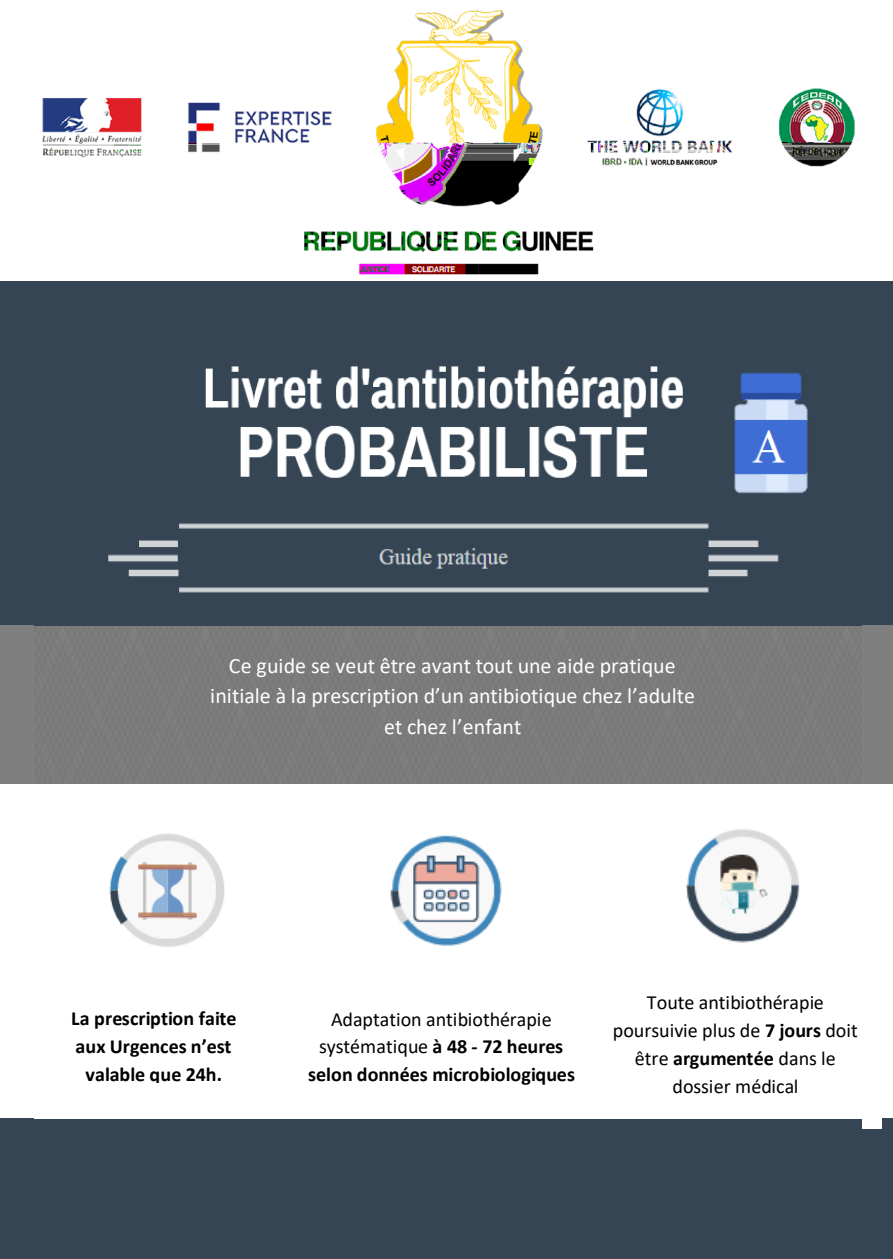
<style>
.page{position:relative;width:893px;height:1259px;background:#fff}
.page>*{position:absolute;margin:0;border:0;box-sizing:border-box;transform-origin:0 0}
.t1{font:21.9px/30.9px "Calibri";letter-spacing:-.005em;color:#fff;text-align:center}
.t2{font:700 20.1px/27.6px "Calibri";color:#000;text-align:center}
.t3{font:20.1px/27.9px "Calibri";color:#000;text-align:center}
.s1{font-weight:400}
.s2{font-weight:700}
</style>
<div class="page">
<div style="left:0;top:281px;width:893px;height:346px;background:#354554"></div>
<div style="left:0;top:625px;width:893px;height:158px;background:#7f7f7f"></div>
<div style="left:0;top:1118px;width:893px;height:141px;background:#354554"></div>
<div style="left:34px;top:183px;width:827px;height:971px;background:#fff"></div>
<div style="left:34px;top:625px;width:827px;height:158px;background:#7b7b7b"></div>
<div style="left:185px;top:631px;width:535px;height:113px;background:#7b7b7b"></div>
<img style="left:390px;top:835px;width:112px;height:110px">
<img style="left:685px;top:829px;width:115px;height:114px">
<div style="left:589px;top:961px;width:292px;height:168px;background:#fff"></div>
<img style="left:109px;top:833px;width:116px;height:114px">
<div style="left:34px;top:1119px;width:827px;height:35px;background:#354554"></div>
<img style="left:34px;top:282px;width:827px;height:343px">
<img style="left:721px;top:370px;width:106px;height:130px">
<img style="left:42px;top:10px;width:813px;height:265px">
<p class="t1" style="left:210px;top:649px;width:486px">Ce guide se veut être avant tout une aide pratique initiale à la prescription d’un antibiotique chez l’adulte et chez l’enfant</p>
<p class="t2" style="left:71px;top:1004px;width:167px">La prescription faite aux Urgences n’est valable que 24h.</p>
<p class="t2" style="left:308px;top:1005px;width:268px"><span class="s1">Adaptation antibiothérapie systématique</span> à 48 - 72 heures selon données microbiologiques</p>
<p class="t3" style="left:613px;top:988px;width:247px">Toute antibiothérapie poursuivie plus de <span class="s2">7 jours</span> doit être <span class="s2">argumentée</span> dans le dossier médical</p>
</div>
